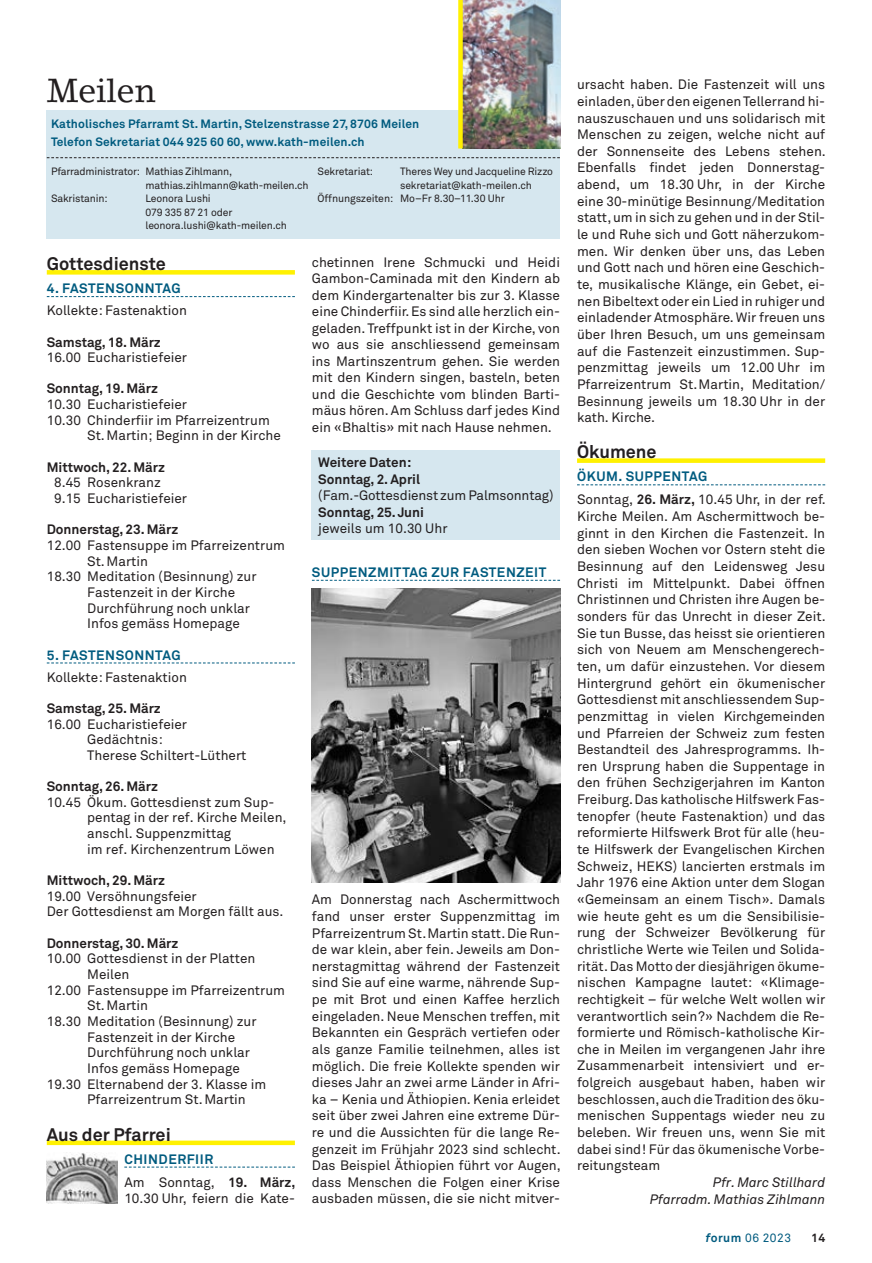
<style>
.page{position:relative;width:872px;height:1263px;background:#fff}
.page>*{position:absolute;margin:0;border:0;box-sizing:border-box;transform-origin:0 0}
.t1{font:33px "Lino Letter";letter-spacing:-.01em;color:#231f20}
.t2{font:700 18px "Akkurat Pro";color:#231f20}
.t3{font:13.5px/16.6px "Akkurat Pro";color:#231f20}
.t4{font:700 13.5px/16.5px "Akkurat Pro";letter-spacing:-.005em;color:#231f20}
.t5{font:700 13.5px/23.1px "Akkurat Pro";letter-spacing:.04em;color:#005b7f}
.t6{font:italic 13.5px/16.6px "Akkurat Pro";letter-spacing:-.005em;color:#231f20;text-align:right}
.t7{font:700 12px/18px "Akkurat Pro";letter-spacing:.01em;color:#005b7f}
.t8{font:12px "Akkurat Pro";letter-spacing:.04em;color:#005b7f}
.t9{font:700 12px "Akkurat Pro";color:#231f20}
.t10{font:10.5px/13.5px "Akkurat Pro";letter-spacing:-.015em;color:#231f20}
.s1{font-weight:400;color:#231f20}
.s2{color:#231f20}
.s3{font-weight:700;color:#005b7f}
.s4{font-weight:700}
.s5{font-weight:700;font-style:italic}
</style>
<div class="page">
<div style="left:47px;top:270px;width:248px;height:5px;background:#fff101"></div>
<svg style="left:47px;top:296px;width:248px;height:1px"></svg>
<svg style="left:47px;top:662px;width:248px;height:1px"></svg>
<div style="left:47px;top:1140px;width:248px;height:5px;background:#fff101"></div>
<svg style="left:124px;top:1167px;width:171px;height:1px"></svg>
<div style="left:577px;top:458px;width:248px;height:5px;background:#fff101"></div>
<svg style="left:577px;top:484px;width:248px;height:1px"></svg>
<div style="left:47px;top:111px;width:513px;height:128px;background:#d6e7ef"></div>
<img style="left:463px;top:0;width:97px;height:149px">
<div style="left:458px;top:0;width:5px;height:149px;background:#fff101"></div>
<svg style="left:47px;top:157px;width:513px;height:1px"></svg>
<img style="left:312px;top:589px;width:248px;height:293px">
<img style="left:47px;top:1153px;width:71px;height:50px">
<div style="left:312px;top:450px;width:248px;height:89px;background:#d6e7ef"></div>
<svg style="left:312px;top:580px;width:248px;height:1px"></svg>
<h1 class="t1" style="left:47px;top:70px;width:110px">Meilen</h1>
<p class="t7" style="left:51px;top:115px;width:370px">Katholisches Pfarramt St. Martin, Stelzenstrasse 27, 8706 Meilen<br>Telefon Sekretariat 044 925 60 60, www.kath-meilen.ch</p>
<p class="t10" style="left:51px;top:165px;width:183px">Pfarradministrator: Mathias Zihlmann,</p>
<p class="t10" style="left:146px;top:178px;width:164px">mathias.zihlmann@kath-meilen.ch</p>
<p class="t10" style="left:51px;top:192px;width:58px">Sakristanin:</p>
<p class="t10" style="left:146px;top:192px;width:143px">Leonora Lushi<br>079 335 87 21 oder leonora.lushi@kath-meilen.ch</p>
<p class="t10" style="left:317px;top:165px;width:57px">Sekretariat:</p>
<p class="t10" style="left:400px;top:165px;width:154px">Theres Wey und Jacqueline Rizzo</p>
<p class="t10" style="left:400px;top:179px;width:133px">sekretariat@kath-meilen.ch</p>
<p class="t10" style="left:317px;top:192px;width:189px">Öffnungszeiten: Mo–Fr 8.30–11.30 Uhr</p>
<h2 class="t2" style="left:47px;top:253px;width:121px">Gottesdienste</h2>
<p class="t5" style="left:47px;top:277px;width:135px">4. FASTENSONNTAG</p>
<p class="t3" style="left:47px;top:303px;width:142px">Kollekte: Fastenaktion</p>
<p class="t4" style="left:47px;top:334px;width:116px">Samstag, 18. März</p>
<p class="t3" style="left:47px;top:349px;width:142px">16.00 Eucharistiefeier</p>
<p class="t4" style="left:47px;top:381px;width:113px">Sonntag, 19. März</p>
<p class="t3" style="left:47px;top:396px;width:142px">10.30 Eucharistiefeier</p>
<p class="t3" style="left:47px;top:412px;width:224px">10.30 Chinderfiir im Pfarreizentrum</p>
<p class="t3" style="left:87px;top:428px;width:195px">St.Martin; Beginn in der Kirche</p>
<p class="t4" style="left:47px;top:459px;width:120px">Mittwoch, 22. März</p>
<p class="t3" style="left:54px;top:475px;width:134px;line-height:15.6px">8.45 Rosenkranz<br>9.15 Eucharistiefeier</p>
<p class="t4" style="left:47px;top:521px;width:133px">Donnerstag, 23. März</p>
<p class="t3" style="left:47px;top:537px;width:240px">12.00 Fastensuppe im Pfarreizentrum</p>
<p class="t3" style="left:87px;top:553px;width:62px">St.Martin</p>
<p class="t3" style="left:47px;top:569px;width:211px">18.30 Meditation (Besinnung) zur</p>
<p class="t3" style="left:87px;top:584px;width:150px">Fastenzeit in der Kirche</p>
<p class="t3" style="left:87px;top:600px;width:164px">Durchführung noch unklar</p>
<p class="t3" style="left:87px;top:616px;width:154px">Infos gemäss Homepage</p>
<p class="t5" style="left:47px;top:643px;width:135px">5. FASTENSONNTAG</p>
<p class="t3" style="left:47px;top:669px;width:142px">Kollekte: Fastenaktion</p>
<p class="t4" style="left:47px;top:700px;width:116px">Samstag, 25. März</p>
<p class="t3" style="left:87px;top:716px;width:161px;line-height:15.6px;text-indent:-40px">16.00 Eucharistiefeier<br>Gedächtnis:<br>Therese Schiltert-Lüthert</p>
<p class="t4" style="left:47px;top:778px;width:113px">Sonntag, 26. März</p>
<p class="t3" style="left:87px;top:795px;width:201px;line-height:15.6px;text-indent:-40px">10.45 Ökum. Gottesdienst zum Sup&shy;pentag in der ref. Kirche Meilen, anschl. Suppenzmittag<br>im ref. Kirchenzentrum Löwen</p>
<p class="t4" style="left:47px;top:872px;width:120px">Mittwoch, 29. März</p>
<p class="t3" style="left:47px;top:888px;width:238px;line-height:15.6px">19.00 Versöhnungsfeier<br>Der Gottesdienst am Morgen fällt aus.</p>
<p class="t4" style="left:47px;top:935px;width:133px">Donnerstag, 30. März</p>
<p class="t3" style="left:47px;top:951px;width:210px">10.00 Gottesdienst in der Platten</p>
<p class="t3" style="left:87px;top:966px;width:44px">Meilen</p>
<p class="t3" style="left:47px;top:982px;width:240px">12.00 Fastensuppe im Pfarreizentrum</p>
<p class="t3" style="left:87px;top:997px;width:62px">St.Martin</p>
<p class="t3" style="left:47px;top:1013px;width:211px">18.30 Meditation (Besinnung) zur</p>
<p class="t3" style="left:87px;top:1029px;width:150px">Fastenzeit in der Kirche</p>
<p class="t3" style="left:87px;top:1044px;width:164px">Durchführung noch unklar</p>
<p class="t3" style="left:87px;top:1060px;width:154px">Infos gemäss Homepage</p>
<p class="t3" style="left:47px;top:1076px;width:221px">19.30 Elternabend der 3. Klasse im</p>
<p class="t3" style="left:87px;top:1091px;width:160px">Pfarreizentrum St.Martin</p>
<h2 class="t2" style="left:47px;top:1123px;width:126px">Aus der Pfarrei</h2>
<p class="t5" style="left:124px;top:1147px;width:173px">CHINDERFIIR<br><span class="s1">Am Sonntag,</span> <span class="s2">19. März,</span></p>
<p class="t3" style="left:124px;top:1191px;width:172px">10.30 Uhr, feiern die Kate-</p>
<p class="t3" style="left:312px;top:254px;width:250px;text-align:justify">chetinnen Irene Schmucki und Heidi Gambon-Caminada mit den Kindern ab dem Kindergartenalter bis zur 3. Klasse eine Chinderfiir. Es sind alle herzlich ein&shy;geladen. Treffpunkt ist in der Kirche, von wo aus sie anschliessend gemeinsam ins Martinszentrum gehen. Sie werden mit den Kindern singen, basteln, beten und die Geschichte vom blinden Barti&shy;mäus hören. Am Schluss darf jedes Kind ein «Bhaltis» mit nach Hause nehmen.</p>
<p class="t4" style="left:318px;top:454px;width:103px">Weitere Daten:<br>Sonntag, 2. April</p>
<p class="t3" style="left:318px;top:487px;width:237px">(Fam.-Gottesdienst zum Palmsonntag)</p>
<p class="t4" style="left:318px;top:504px;width:107px">Sonntag, 25. Juni</p>
<p class="t3" style="left:318px;top:520px;width:131px">jeweils um 10.30 Uhr</p>
<p class="t5" style="left:312px;top:561px;width:236px">SUPPENZMITTAG ZUR FASTENZEIT</p>
<p class="t3" style="left:312px;top:892px;width:250px;text-align:justify">Am Donnerstag nach Aschermittwoch fand unser erster Suppenzmittag im Pfarreizentrum St.Martin statt. Die Run&shy;de war klein, aber fein. Jeweils am Don&shy;nerstagmittag während der Fastenzeit sind Sie auf eine warme, nährende Sup&shy;pe mit Brot und einen Kaffee herzlich eingeladen. Neue Menschen treffen, mit Bekannten ein Gespräch vertiefen oder als ganze Familie teilnehmen, alles ist möglich. Die freie Kollekte spenden wir dieses Jahr an zwei arme Länder in Afri&shy;ka – Kenia und Äthiopien. Kenia erleidet seit über zwei Jahren eine extreme Dür&shy;re und die Aussichten für die lange Re&shy;genzeit im Frühjahr 2023 sind schlecht.<br>Das Beispiel Äthiopien führt vor Augen, dass Menschen die Folgen einer Krise ausbaden müssen, die sie nicht mitver-</p>
<p class="t3" style="left:577px;top:77px;width:250px;text-align:justify">ursacht haben. Die Fastenzeit will uns einladen, über den eigenen Tellerrand hi&shy;nauszuschauen und uns solidarisch mit Menschen zu zeigen, welche nicht auf der Sonnenseite des Lebens stehen.<br>Ebenfalls findet jeden Donnerstag&shy;abend, um 18.30 Uhr, in der Kirche eine 30-minütige Besinnung/Meditation statt, um in sich zu gehen und in der Stil&shy;le und Ruhe sich und Gott näherzukom&shy;men. Wir denken über uns, das Leben und Gott nach und hören eine Geschich&shy;te, musikalische Klänge, ein Gebet, ei&shy;nen Bibeltext oder ein Lied in ruhiger und einladender Atmosphäre. Wir freuen uns über Ihren Besuch, um uns gemeinsam auf die Fastenzeit einzustimmen. Sup&shy;penzmittag jeweils um 12.00 Uhr im Pfarreizentrum St.Martin, Meditation/ Besinnung jeweils um 18.30 Uhr in der kath. Kirche.</p>
<h2 class="t2" style="left:577px;top:441px;width:81px">Ökumene</h2>
<p class="t3" style="left:577px;top:466px;width:250px;line-height:23px"><span class="s3">ÖKUM. SUPPENTAG<br></span>Sonntag, <span class="s4">26. März,</span> 10.45 Uhr, in der ref.</p>
<p class="t3" style="left:577px;top:508px;width:250px;text-align:justify">Kirche Meilen. Am Aschermittwoch be&shy;ginnt in den Kirchen die Fastenzeit. In den sieben Wochen vor Ostern steht die Besinnung auf den Leidensweg Jesu Christi im Mittelpunkt. Dabei öffnen Christinnen und Christen ihre Augen be&shy;sonders für das Unrecht in dieser Zeit.<br>Sie tun Busse, das heisst sie orientieren sich von Neuem am Menschengerech&shy;ten, um dafür einzustehen. Vor diesem Hintergrund gehört ein ökumenischer Gottesdienst mit anschliessendem Sup&shy;penzmittag in vielen Kirchgemeinden und Pfarreien der Schweiz zum festen Bestandteil des Jahresprogramms. Ih&shy;ren Ursprung haben die Suppentage in den frühen Sechzigerjahren im Kanton Freiburg. Das katholische Hilfswerk Fas&shy;tenopfer (heute Fastenaktion) und das reformierte Hilfswerk Brot für alle (heu&shy;te Hilfswerk der Evangelischen Kirchen Schweiz, HEKS) lancierten erstmals im Jahr 1976 eine Aktion unter dem Slogan «Gemeinsam an einem Tisch». Damals wie heute geht es um die Sensibilisie&shy;rung der Schweizer Bevölkerung für christliche Werte wie Teilen und Solida&shy;rität. Das Motto der diesjährigen ökume&shy;nischen Kampagne lautet: «Klimage&shy;rechtigkeit – für welche Welt wollen wir verantwortlich sein?» Nachdem die Re&shy;formierte und Römisch-katholische Kir&shy;che in Meilen im vergangenen Jahr ihre Zusammenarbeit intensiviert und er&shy;folgreich ausgebaut haben, haben wir beschlossen, auch die Tradition des öku&shy;menischen Suppentags wieder neu zu beleben. Wir freuen uns, wenn Sie mit dabei sind! Für das ökumenische Vorbe&shy;reitungsteam</p>
<p class="t6" style="left:650px;top:1174px;width:177px">Pfr. Marc Stillhard<br>Pfarradm. Mathias Zihlmann</p>
<p class="t8" style="left:705px;top:1231px;width:87px"><span class="s5">f</span><span class="s4">orum</span> 06 2023</p>
<p class="t9" style="left:811px;top:1231px;width:16px">14</p>
</div>
